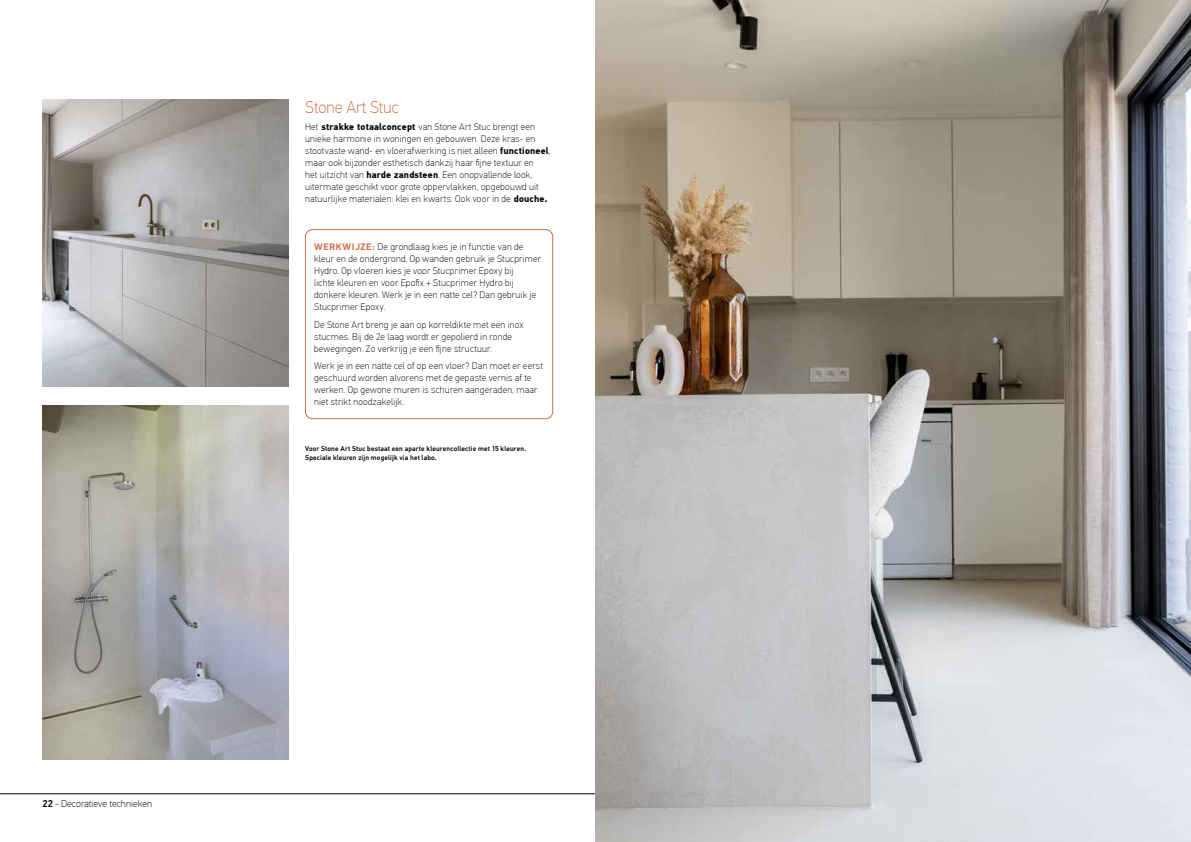
<style>
.page{position:relative;width:1191px;height:842px;background:#fff}
.page>*{position:absolute;margin:0;border:0;box-sizing:border-box;transform-origin:0 0}
.t1{font:100 17px "PF Din Text Pro";color:#cd6f4b}
.t2{font:100 10px "PF Din Text Pro";color:#000}
.t3{font:100 9.5px/12px "PF Din Text Pro";letter-spacing:.025em;color:#000}
.t4{font:500 7px/9px "PF Din Text Pro";letter-spacing:.02em;color:#000}
.s1{font-weight:500}
.s2{font-weight:700}
.s3{font-family:"PFDIN Display Pro";font-weight:700;color:#cd6f4b}
</style>
<div class="page">
<hr style="left:0;top:793px;width:595px;height:1px;background:#000">
<img style="left:43px;top:99px;width:245px;height:288px">
<div style="left:305px;top:229px;width:248px;height:190px;border:1px solid #cd6f4b;border-radius:7px"></div>
<img style="left:43px;top:405px;width:245px;height:355px">
<img style="left:595px;top:0;width:596px;height:842px">
<p class="t2" style="left:43px;top:798px;width:111px"><span class="s1">22</span> - Decoratieve technieken</p>
<h1 class="t1" style="left:305px;top:97px;width:95px">Stone Art Stuc</h1>
<p class="t3" style="left:305px;top:121px;width:247px">Het <span class="s2">strakke totaalconcept</span> van Stone Art Stuc brengt een unieke harmonie in woningen en gebouwen. Deze kras- en stootvaste wand- en vloerafwerking is niet alleen <span class="s2">functioneel</span>, maar ook bijzonder esthetisch dankzij haar fijne textuur en<br>het uitzicht van <span class="s2">harde zandsteen</span>. Een onopvallende look, uitermate geschikt voor grote oppervlakken, opgebouwd uit natuurlijke materialen: klei en kwarts. Ook voor in de <span class="s2">douche.</span></p>
<p class="t3" style="left:314px;top:241px;width:228px"><span class="s3">WERKWIJZE:</span> De grondlaag kies je in functie van de kleur en de ondergrond. Op wanden gebruik je Stucprimer Hydro. Op vloeren kies je voor Stucprimer Epoxy bij<br>lichte kleuren en voor Epofix + Stucprimer Hydro bij donkere kleuren. Werk je in een natte cel? Dan gebruik je Stucprimer Epoxy.</p>
<p class="t3" style="left:314px;top:319px;width:211px">De Stone Art breng je aan op korreldikte met een inox stucmes. Bij de 2e laag wordt er gepolierd in ronde bewegingen. Zo verkrijg je een fijne structuur.</p>
<p class="t3" style="left:314px;top:360px;width:230px">Werk je in een natte cel of op een vloer? Dan moet er eerst geschuurd worden alvorens met de gepaste vernis af te werken. Op gewone muren is schuren aangeraden, maar niet strikt noodzakelijk.</p>
<p class="t4" style="left:305px;top:444px;width:222px">Voor Stone Art Stuc bestaat een aparte kleurencollectie met 15 kleuren.<br>Speciale kleuren zijn mogelijk via het labo.</p>
</div>
